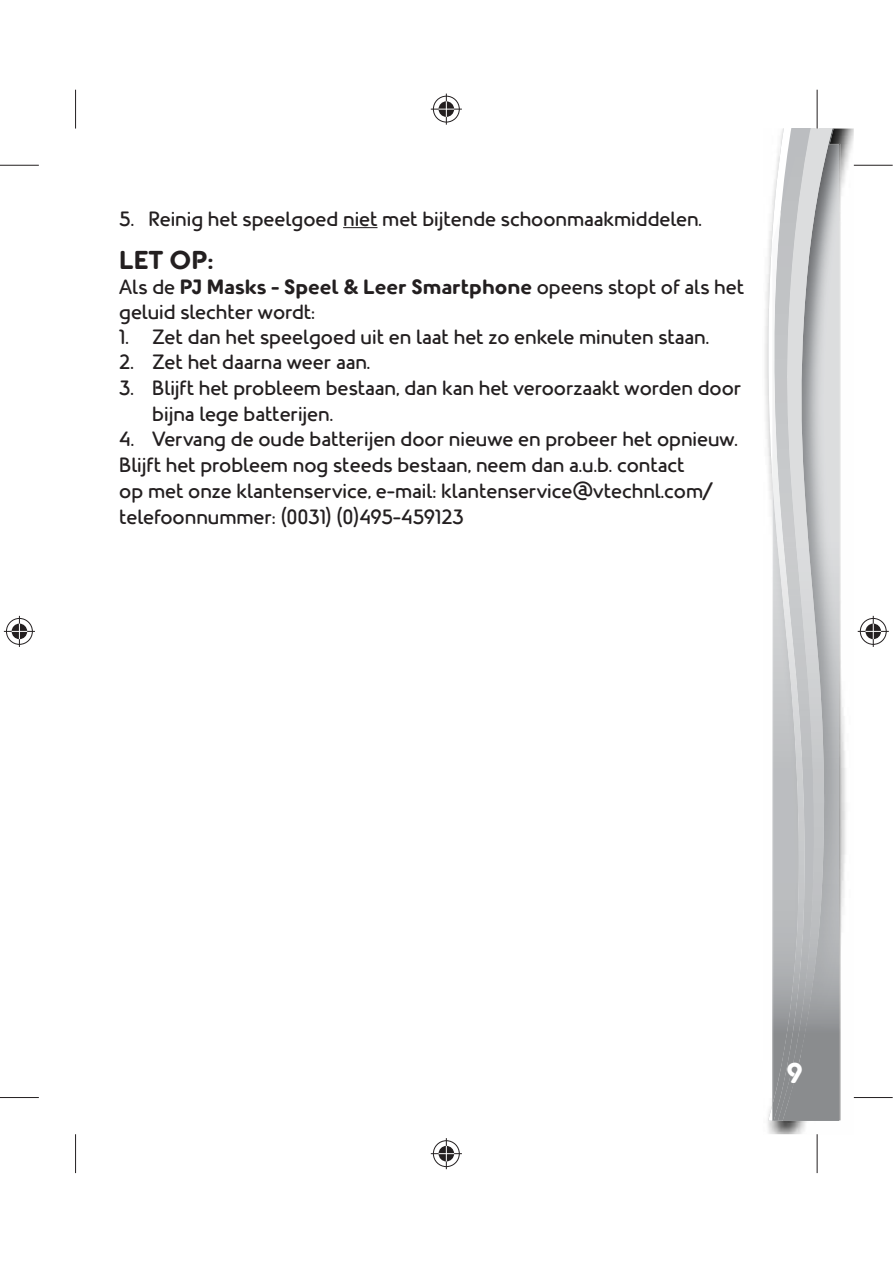
<style>
.page{position:relative;width:893px;height:1263px;background:#fff}
.page>*{position:absolute;margin:0;border:0;box-sizing:border-box;transform-origin:0 0}
.t1{font:700 28.5px "Helvetica";color:#fff}
.t2{font:700 25.95px "PJ Masks";color:#231f20}
.t3{font:20.7px/25.7px "PJ Masks";color:#231f20}
.s1{font-weight:700}
.s2{font-family:"PJ Masks";font-size:23.25px}
.s3{font-family:"PJ Masks"}
</style>
<div class="page">
<img style="left:765px;top:129px;width:89px;height:1005px">
<svg style="left:824px;top:129px;width:24px;height:992px"></svg>
<svg style="left:768px;top:129px;width:48px;height:992px"></svg>
<img style="left:816px;top:144px;width:23px;height:977px">
<img style="left:772px;top:144px;width:44px;height:977px">
<img style="left:772px;top:211px;width:35px;height:910px">
<div style="left:756px;top:1060px;width:16px;height:38px;background:#fff"></div>
<hr style="left:343px;top:227px;width:34px;height:1px;background:#231f20">
<svg style="left:815px;top:90px;width:4px;height:39px"></svg>
<svg style="left:816px;top:1134px;width:1px;height:39px"></svg>
<hr style="left:0;top:165px;width:39px;height:1px;background:#231f20">
<hr style="left:854px;top:165px;width:39px;height:1px;background:#231f20">
<hr style="left:0;top:1097px;width:39px;height:1px;background:#231f20">
<hr style="left:854px;top:1097px;width:39px;height:1px;background:#231f20">
<hr style="left:75px;top:90px;width:1px;height:39px;background:#231f20">
<hr style="left:75px;top:1134px;width:1px;height:39px;background:#231f20">
<hr style="left:817px;top:90px;width:1px;height:39px;background:#231f20">
<hr style="left:817px;top:1134px;width:1px;height:39px;background:#231f20">
<div style="left:432px;top:95px;width:29px;height:29px;border:3px solid #fff;border-radius:50%"></div>
<hr style="left:431px;top:108px;width:31px;height:3px;background:#fff">
<hr style="left:445px;top:94px;width:3px;height:31px;background:#fff">
<div style="left:437px;top:100px;width:19px;height:19px;border:3px solid #fff;border-radius:50%"></div>
<div style="left:433px;top:96px;width:27px;height:26px;border:1px solid #231f20;border-radius:50%"></div>
<hr style="left:431px;top:109px;width:31px;height:1px;background:#231f20">
<hr style="left:446px;top:94px;width:1px;height:31px;background:#231f20">
<svg style="left:438px;top:101px;width:16px;height:16px"></svg>
<div style="left:432px;top:1139px;width:29px;height:29px;border:3px solid #fff;border-radius:50%"></div>
<hr style="left:431px;top:1152px;width:31px;height:3px;background:#fff">
<hr style="left:445px;top:1138px;width:3px;height:31px;background:#fff">
<div style="left:437px;top:1144px;width:19px;height:19px;border:3px solid #fff;border-radius:50%"></div>
<div style="left:433px;top:1140px;width:27px;height:27px;border:1px solid #231f20;border-radius:50%"></div>
<hr style="left:431px;top:1153px;width:31px;height:1px;background:#231f20">
<hr style="left:446px;top:1138px;width:1px;height:31px;background:#231f20">
<svg style="left:438px;top:1146px;width:16px;height:15px"></svg>
<div style="left:5px;top:617px;width:29px;height:29px;border:3px solid #fff;border-radius:50%"></div>
<hr style="left:4px;top:630px;width:31px;height:3px;background:#fff">
<hr style="left:18px;top:616px;width:3px;height:31px;background:#fff">
<div style="left:10px;top:622px;width:19px;height:19px;border:3px solid #fff;border-radius:50%"></div>
<div style="left:6px;top:618px;width:27px;height:27px;border:1px solid #231f20;border-radius:50%"></div>
<hr style="left:4px;top:631px;width:31px;height:1px;background:#231f20">
<hr style="left:19px;top:616px;width:1px;height:31px;background:#231f20">
<svg style="left:12px;top:624px;width:15px;height:15px"></svg>
<div style="left:859px;top:617px;width:29px;height:29px;border:3px solid #fff;border-radius:50%"></div>
<hr style="left:858px;top:630px;width:31px;height:3px;background:#fff">
<svg style="left:871px;top:616px;width:4px;height:31px"></svg>
<div style="left:864px;top:622px;width:18px;height:19px;border:3px solid #fff;border-radius:50%"></div>
<div style="left:860px;top:618px;width:26px;height:27px;border:1px solid #231f20;border-radius:50%"></div>
<hr style="left:858px;top:631px;width:31px;height:1px;background:#231f20">
<hr style="left:873px;top:616px;width:1px;height:31px;background:#231f20">
<svg style="left:865px;top:624px;width:16px;height:15px"></svg>
<p class="t3" style="left:119px;top:208px;width:584px">5. Reinig het speelgoed niet met bijtende schoonmaakmiddelen.</p>
<p class="t2" style="left:119px;top:251px;width:96px">LET OP:</p>
<p class="t3" style="left:119px;top:277px;width:626px;line-height:24.9px">Als de <span class="s1">PJ Masks - Speel &amp; Leer Smartphone</span> opeens stopt of als het geluid slechter wordt:</p>
<p class="t3" style="left:119px;top:327px;width:591px">1. Zet dan het speelgoed uit en laat het zo enkele minuten staan.</p>
<p class="t3" style="left:119px;top:352px;width:252px">2. Zet het daarna weer aan.</p>
<p class="t3" style="left:152px;top:377px;width:591px;text-indent:-33px">3. Blijft het probleem bestaan, dan kan het veroorzaakt worden door bijna lege batterijen.</p>
<p class="t3" style="left:119px;top:429px;width:620px">4. Vervang de oude batterijen door nieuwe en probeer het opnieuw.<br>Blijft het probleem nog steeds bestaan, neem dan a.u.b. contact<br>op met onze klantenservice, e-mail: klantenservice@vtechnl.com/ telefoonnummer: (0031) (0)495-459123</p>
<h1 class="t1" style="left:787px;top:1048px;width:26px">9 <span class="s2">9</span><span class="s3">9</span></h1>
</div>
